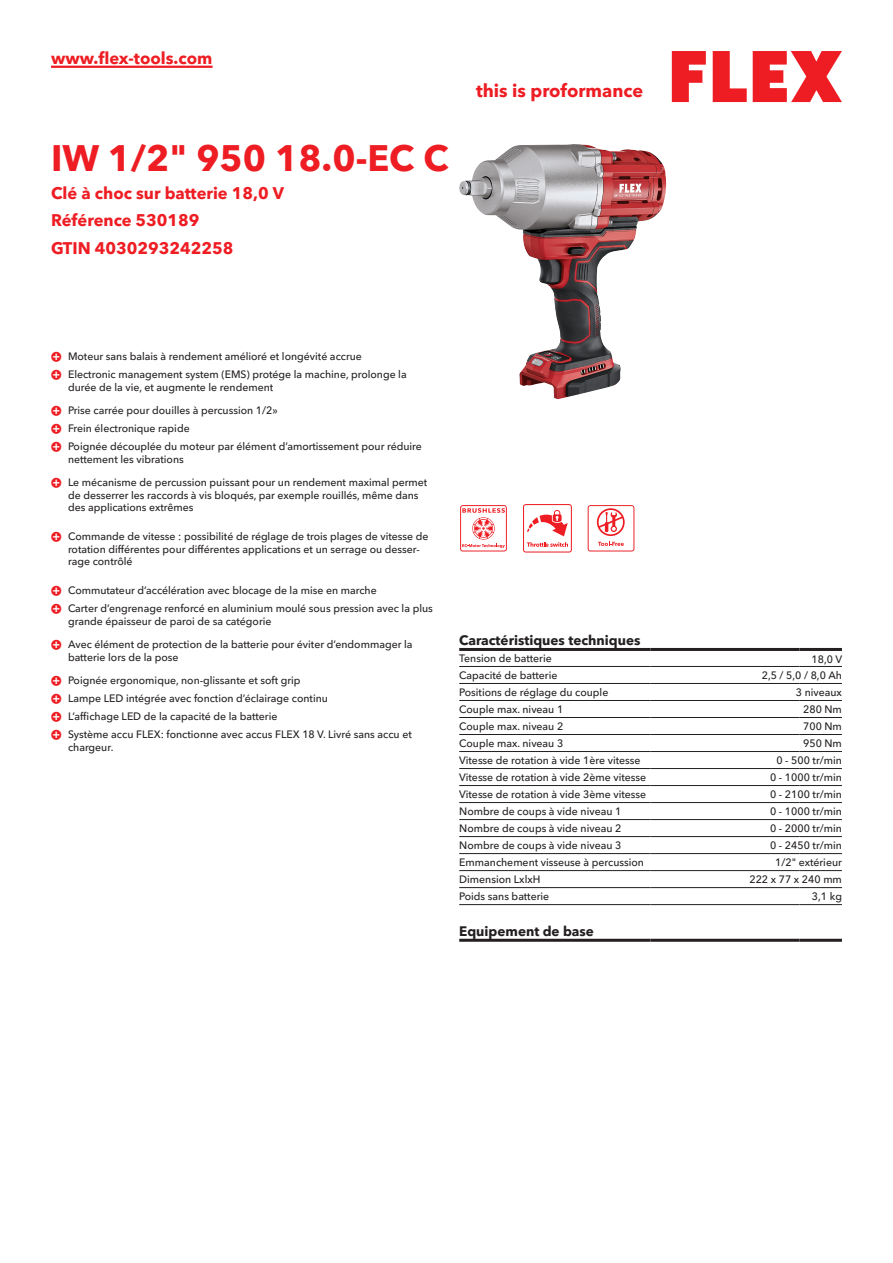
<style>
.page{position:relative;width:893px;height:1263px;background:#fff}
.page>*{position:absolute;margin:0;border:0;box-sizing:border-box;transform-origin:0 0}
.CB_AF_Product-name{font:700 36px "Avenir Next W1 G";color:#ee1d23}
.t1{font:700 18px "Avenir Next W1 G";color:#ee1d23}
.CB_AF_Product-short{font:700 16.5px "Avenir Next W1 G";color:#ee1d23}
.CB_AF_Order-number{font:700 16.5px "Avenir Next W1 G";color:#ee1d23}
.CB_AF_Table-headline{font:700 13.5px "Avenir Next W1 G";color:#231f20}
.CB_AF_Table-specific{font:500 10.5px/12.6px "Avenir Next W1 G";color:#231f20}
</style>
<div class="page">
<svg style="left:672px;top:51px;width:34px;height:51px"></svg>
<svg style="left:713px;top:51px;width:34px;height:51px"></svg>
<svg style="left:753px;top:51px;width:89px;height:51px"></svg>
<hr style="left:51px;top:66px;width:162px;height:2px;background:#ee1d23">
<img style="left:459px;top:144px;width:162px;height:255px">
<hr style="left:459px;top:666px;width:192px;height:1px;background:#231f20">
<hr style="left:651px;top:666px;width:148px;height:1px;background:#231f20">
<hr style="left:799px;top:666px;width:43px;height:1px;background:#231f20">
<hr style="left:459px;top:683px;width:192px;height:1px;background:#231f20">
<hr style="left:651px;top:683px;width:148px;height:1px;background:#231f20">
<hr style="left:799px;top:683px;width:43px;height:1px;background:#231f20">
<hr style="left:459px;top:700px;width:192px;height:1px;background:#231f20">
<hr style="left:651px;top:700px;width:148px;height:1px;background:#231f20">
<hr style="left:799px;top:700px;width:43px;height:1px;background:#231f20">
<hr style="left:459px;top:717px;width:192px;height:1px;background:#231f20">
<hr style="left:651px;top:717px;width:148px;height:1px;background:#231f20">
<hr style="left:799px;top:717px;width:43px;height:1px;background:#231f20">
<hr style="left:459px;top:734px;width:192px;height:1px;background:#231f20">
<hr style="left:651px;top:734px;width:148px;height:1px;background:#231f20">
<hr style="left:799px;top:734px;width:43px;height:1px;background:#231f20">
<hr style="left:459px;top:751px;width:192px;height:1px;background:#231f20">
<hr style="left:651px;top:751px;width:148px;height:1px;background:#231f20">
<hr style="left:799px;top:751px;width:43px;height:1px;background:#231f20">
<hr style="left:459px;top:768px;width:192px;height:1px;background:#231f20">
<hr style="left:651px;top:768px;width:148px;height:1px;background:#231f20">
<hr style="left:799px;top:768px;width:43px;height:1px;background:#231f20">
<hr style="left:459px;top:785px;width:192px;height:1px;background:#231f20">
<hr style="left:651px;top:785px;width:148px;height:1px;background:#231f20">
<hr style="left:799px;top:785px;width:43px;height:1px;background:#231f20">
<hr style="left:459px;top:802px;width:192px;height:1px;background:#231f20">
<hr style="left:651px;top:802px;width:148px;height:1px;background:#231f20">
<hr style="left:799px;top:802px;width:43px;height:1px;background:#231f20">
<hr style="left:459px;top:819px;width:192px;height:1px;background:#231f20">
<hr style="left:651px;top:819px;width:148px;height:1px;background:#231f20">
<hr style="left:799px;top:819px;width:43px;height:1px;background:#231f20">
<hr style="left:459px;top:836px;width:192px;height:1px;background:#231f20">
<hr style="left:651px;top:836px;width:148px;height:1px;background:#231f20">
<hr style="left:799px;top:836px;width:43px;height:1px;background:#231f20">
<hr style="left:459px;top:853px;width:192px;height:1px;background:#231f20">
<hr style="left:651px;top:853px;width:148px;height:1px;background:#231f20">
<hr style="left:799px;top:853px;width:43px;height:1px;background:#231f20">
<hr style="left:459px;top:870px;width:192px;height:1px;background:#231f20">
<hr style="left:651px;top:870px;width:148px;height:1px;background:#231f20">
<hr style="left:799px;top:870px;width:43px;height:1px;background:#231f20">
<hr style="left:459px;top:887px;width:192px;height:1px;background:#231f20">
<hr style="left:651px;top:887px;width:148px;height:1px;background:#231f20">
<hr style="left:799px;top:887px;width:43px;height:1px;background:#231f20">
<hr style="left:459px;top:904px;width:192px;height:1px;background:#231f20">
<hr style="left:651px;top:904px;width:148px;height:1px;background:#231f20">
<hr style="left:799px;top:904px;width:43px;height:1px;background:#231f20">
<hr style="left:459px;top:648px;width:192px;height:3px;background:#231f20">
<hr style="left:651px;top:648px;width:148px;height:3px;background:#231f20">
<hr style="left:799px;top:648px;width:43px;height:3px;background:#231f20">
<hr style="left:459px;top:939px;width:192px;height:3px;background:#231f20">
<hr style="left:651px;top:939px;width:148px;height:3px;background:#231f20">
<hr style="left:799px;top:939px;width:43px;height:3px;background:#231f20">
<svg style="left:460px;top:505px;width:47px;height:46px"></svg>
<svg style="left:523px;top:504px;width:49px;height:48px"></svg>
<svg style="left:588px;top:505px;width:46px;height:46px"></svg>
<h3 class="CB_AF_Product-short" style="left:51px;top:45px;width:163px">www.flex-tools.com</h3>
<p class="CB_AF_Product-name" style="left:51px;top:130px;width:399px">IW 1/2" 950 18.0-EC C</p>
<p class="CB_AF_Product-short" style="left:51px;top:180px;width:234px">Clé à choc sur batterie 18,0 V</p>
<p class="CB_AF_Order-number" style="left:51px;top:207px;width:150px">Référence 530189</p>
<p class="CB_AF_Order-number" style="left:51px;top:235px;width:184px">GTIN 4030293242258</p>
<h2 class="t1" style="left:476px;top:77px;width:169px">this is proformance</h2>
<p class="CB_AF_Table-specific" style="left:68px;top:349px;width:295px">Moteur sans balais à rendement amélioré et longévité accrue</p>
<p class="CB_AF_Table-specific" style="left:68px;top:367px;width:340px">Electronic management system (EMS) protége la machine, prolonge la durée de la vie, et augmente le rendement</p>
<p class="CB_AF_Table-specific" style="left:68px;top:403px;width:211px">Prise carrée pour douilles à percussion 1/2»</p>
<p class="CB_AF_Table-specific" style="left:68px;top:421px;width:123px">Frein électronique rapide</p>
<p class="CB_AF_Table-specific" style="left:68px;top:439px;width:355px">Poignée découplée du moteur par élément d’amortissement pour réduire nettement les vibrations</p>
<p class="CB_AF_Table-specific" style="left:68px;top:475px;width:361px">Le mécanisme de percussion puissant pour un rendement maximal permet de desserrer les raccords à vis bloqués, par exemple rouillés, même dans des applications extrêmes</p>
<p class="CB_AF_Table-specific" style="left:68px;top:529px;width:362px">Commande de vitesse : possibilité de réglage de trois plages de vitesse de rotation différentes pour différentes applications et un serrage ou desser&shy;rage contrôlé</p>
<p class="CB_AF_Table-specific" style="left:68px;top:583px;width:310px">Commutateur d’accélération avec blocage de la mise en marche</p>
<p class="CB_AF_Table-specific" style="left:68px;top:601px;width:366px">Carter d’engrenage renforcé en aluminium moulé sous pression avec la plus grande épaisseur de paroi de sa catégorie</p>
<p class="CB_AF_Table-specific" style="left:68px;top:637px;width:346px">Avec élément de protection de la batterie pour éviter d’endommager la batterie lors de la pose</p>
<p class="CB_AF_Table-specific" style="left:68px;top:673px;width:234px">Poignée ergonomique, non-glissante et soft grip</p>
<p class="CB_AF_Table-specific" style="left:68px;top:691px;width:261px">Lampe LED intégrée avec fonction d’éclairage continu</p>
<p class="CB_AF_Table-specific" style="left:68px;top:709px;width:211px">L’affichage LED de la capacité de la batterie</p>
<p class="CB_AF_Table-specific" style="left:68px;top:727px;width:345px">Système accu FLEX: fonctionne avec accus FLEX 18 V. Livré sans accu et chargeur.</p>
<p class="CB_AF_Table-headline" style="left:459px;top:630px;width:183px">Caractéristiques techniques</p>
<p class="CB_AF_Table-specific" style="left:459px;top:651px;width:94px">Tension de batterie</p>
<p class="CB_AF_Table-specific" style="left:811px;top:652px;width:32px">18,0 V</p>
<p class="CB_AF_Table-specific" style="left:459px;top:668px;width:100px">Capacité de batterie</p>
<p class="CB_AF_Table-specific" style="left:762px;top:668px;width:82px">2,5 / 5,0 / 8,0 Ah</p>
<p class="CB_AF_Table-specific" style="left:459px;top:685px;width:151px">Positions de réglage du couple</p>
<p class="CB_AF_Table-specific" style="left:796px;top:685px;width:48px">3 niveaux</p>
<p class="CB_AF_Table-specific" style="left:459px;top:702px;width:106px">Couple max. niveau 1</p>
<p class="CB_AF_Table-specific" style="left:803px;top:702px;width:40px">280 Nm</p>
<p class="CB_AF_Table-specific" style="left:459px;top:719px;width:106px">Couple max. niveau 2</p>
<p class="CB_AF_Table-specific" style="left:803px;top:719px;width:40px">700 Nm</p>
<p class="CB_AF_Table-specific" style="left:459px;top:736px;width:106px">Couple max. niveau 3</p>
<p class="CB_AF_Table-specific" style="left:803px;top:736px;width:40px">950 Nm</p>
<p class="CB_AF_Table-specific" style="left:459px;top:753px;width:183px">Vitesse de rotation à vide 1ère vitesse</p>
<p class="CB_AF_Table-specific" style="left:776px;top:753px;width:67px">0 - 500 tr/min</p>
<p class="CB_AF_Table-specific" style="left:459px;top:770px;width:189px">Vitesse de rotation à vide 2ème vitesse</p>
<p class="CB_AF_Table-specific" style="left:770px;top:770px;width:73px">0 - 1000 tr/min</p>
<p class="CB_AF_Table-specific" style="left:459px;top:787px;width:189px">Vitesse de rotation à vide 3ème vitesse</p>
<p class="CB_AF_Table-specific" style="left:770px;top:787px;width:73px">0 - 2100 tr/min</p>
<p class="CB_AF_Table-specific" style="left:459px;top:804px;width:164px">Nombre de coups à vide niveau 1</p>
<p class="CB_AF_Table-specific" style="left:770px;top:804px;width:73px">0 - 1000 tr/min</p>
<p class="CB_AF_Table-specific" style="left:459px;top:821px;width:164px">Nombre de coups à vide niveau 2</p>
<p class="CB_AF_Table-specific" style="left:770px;top:821px;width:73px">0 - 2000 tr/min</p>
<p class="CB_AF_Table-specific" style="left:459px;top:838px;width:164px">Nombre de coups à vide niveau 3</p>
<p class="CB_AF_Table-specific" style="left:770px;top:838px;width:73px">0 - 2450 tr/min</p>
<p class="CB_AF_Table-specific" style="left:459px;top:855px;width:186px">Emmanchement visseuse à percussion</p>
<p class="CB_AF_Table-specific" style="left:775px;top:855px;width:68px">1/2" extérieur</p>
<p class="CB_AF_Table-specific" style="left:459px;top:872px;width:83px">Dimension LxlxH</p>
<p class="CB_AF_Table-specific" style="left:749px;top:872px;width:94px">222 x 77 x 240 mm</p>
<p class="CB_AF_Table-specific" style="left:459px;top:889px;width:91px">Poids sans batterie</p>
<p class="CB_AF_Table-specific" style="left:812px;top:889px;width:32px">3,1 kg</p>
<p class="CB_AF_Table-headline" style="left:459px;top:920px;width:136px">Equipement de base</p>
</div>
